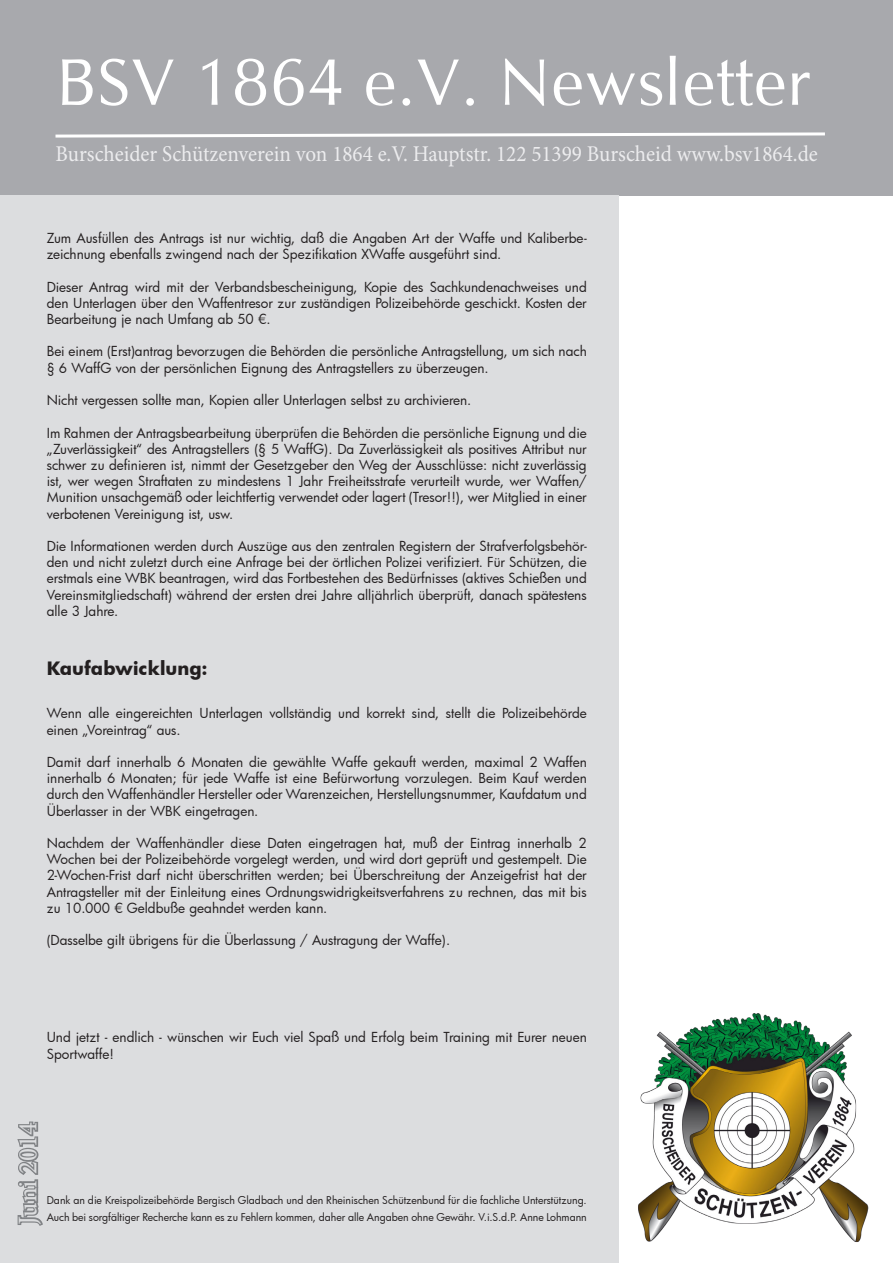
<style>
.page{position:relative;width:893px;height:1263px;background:#fff}
.page>*{position:absolute;margin:0;border:0;box-sizing:border-box;transform-origin:0 0}
.t1{font:67.5px "Oklahoma";color:#fff}
.Überschrift_Spalte_2{font:27px "Minion Pro";color:#dcdddf}
.Überschrift_Spalte_2-2{font:22.5px "Minion Pro";color:#ececee;scale:.94 1}
.Überschrift_Spalte_1{font:700 18px "Futura";color:#231f20}
.Absatz_Spalte_links{font:13.5px/16.2px "Futura";color:#231f20;text-align:justify}
.Absatz_Spalte_links-2{font:10.5px "Futura";color:#231f20}
</style>
<div class="page">
<div style="left:0;top:0;width:893px;height:196px;background:#a8a9ad"></div>
<div style="left:0;top:196px;width:619px;height:1067px;background:#dcdddf"></div>
<img style="left:638px;top:1013px;width:230px;height:229px">
<svg style="left:55px;top:132px;width:770px;height:6px"></svg>
<svg style="left:17px;top:1121px;width:26px;height:105px"></svg>
<p class="t1" style="left:56px;top:43px;width:756px">BSV 1864 e.V. Newsletter</p>
<p class="Überschrift_Spalte_2-2" style="left:55px;top:139px;width:812px">Burscheider Schützenverein von 1864 e.V. Hauptstr. 122 51399 Burscheid www.bsv1864.de</p>
<p class="Absatz_Spalte_links" style="left:47px;top:230px;width:541px">Zum Ausfüllen des Antrags ist nur wichtig, daß die Angaben Art der Waffe und Kaliberbe&shy;zeichnung ebenfalls zwingend nach der Spezifikation XWaffe ausgeführt sind.</p>
<p class="Absatz_Spalte_links" style="left:47px;top:278px;width:541px">Dieser Antrag wird mit der Verbandsbescheinigung, Kopie des Sachkundenachweises und den Unterlagen über den Waffentresor zur zuständigen Polizeibehörde geschickt. Kosten der Bearbeitung je nach Umfang ab 50 €.</p>
<p class="Absatz_Spalte_links" style="left:47px;top:343px;width:542px">Bei einem (Erst)antrag bevorzugen die Behörden die persönliche Antragstellung, um sich nach § 6 WaffG von der persönlichen Eignung des Antragstellers zu überzeugen.</p>
<p class="Absatz_Spalte_links" style="left:47px;top:392px;width:426px">Nicht vergessen sollte man, Kopien aller Unterlagen selbst zu archivieren.</p>
<p class="Absatz_Spalte_links" style="left:47px;top:424px;width:542px">Im Rahmen der Antragsbearbeitung überprüfen die Behörden die persönliche Eignung und die „Zuverlässigkeit“ des Antragstellers (§ 5 WaffG). Da Zuverlässigkeit als positives Attribut nur schwer zu definieren ist, nimmt der Gesetzgeber den Weg der Ausschlüsse: nicht zuverlässig ist, wer wegen Straftaten zu mindestens 1 Jahr Freiheitsstrafe verurteilt wurde, wer Waffen/ Munition unsachgemäß oder leichtfertig verwendet oder lagert (Tresor!!), wer Mitglied in einer verbotenen Vereinigung ist, usw.</p>
<p class="Absatz_Spalte_links" style="left:47px;top:538px;width:542px">Die Informationen werden durch Auszüge aus den zentralen Registern der Strafverfolgsbehör&shy;den und nicht zuletzt durch eine Anfrage bei der örtlichen Polizei verifiziert. Für Schützen, die erstmals eine WBK beantragen, wird das Fortbestehen des Bedürfnisses (aktives Schießen und Vereinsmitgliedschaft) während der ersten drei Jahre alljährlich überprüft, danach spätestens alle 3 Jahre.</p>
<p class="Überschrift_Spalte_1" style="left:47px;top:656px;width:162px">Kaufabwicklung:</p>
<p class="Absatz_Spalte_links" style="left:47px;top:705px;width:541px">Wenn alle eingereichten Unterlagen vollständig und korrekt sind, stellt die Polizeibehörde einen „Voreintrag“ aus.</p>
<p class="Absatz_Spalte_links" style="left:47px;top:754px;width:542px">Damit darf innerhalb 6 Monaten die gewählte Waffe gekauft werden, maximal 2 Waffen innerhalb 6 Monaten; für jede Waffe ist eine Befürwortung vorzulegen. Beim Kauf werden durch den Waffenhändler Hersteller oder Warenzeichen, Herstellungsnummer, Kaufdatum und Überlasser in der WBK eingetragen.</p>
<p class="Absatz_Spalte_links" style="left:47px;top:835px;width:542px">Nachdem der Waffenhändler diese Daten eingetragen hat, muß der Eintrag innerhalb 2<br>Wochen bei der Polizeibehörde vorgelegt werden, und wird dort geprüft und gestempelt. Die 2-Wochen-Frist darf nicht überschritten werden; bei Überschreitung der Anzeigefrist hat der Antragsteller mit der Einleitung eines Ordnungswidrigkeitsverfahrens zu rechnen, das mit bis zu 10.000 € Geldbuße geahndet werden kann.</p>
<p class="Absatz_Spalte_links" style="left:47px;top:932px;width:405px">(Dasselbe gilt übrigens für die Überlassung / Austragung der Waffe).</p>
<p class="Absatz_Spalte_links" style="left:47px;top:1029px;width:542px">Und jetzt - endlich - wünschen wir Euch viel Spaß und Erfolg beim Training mit Eurer neuen<br>Sportwaffe!</p>
<p class="Überschrift_Spalte_2" style="left:10px;top:1225px;width:104px;rotate:-90deg">Juni 2014</p>
<p class="Absatz_Spalte_links-2" style="left:47px;top:1193px;width:541px">Dank an die Kreispolizeibehörde Bergisch Gladbach und den Rheinischen Schützenbund für die fachliche Unterstützung.</p>
<p class="Absatz_Spalte_links-2" style="left:47px;top:1209px;width:542px">Auch bei sorgfältiger Recherche kann es zu Fehlern kommen, daher alle Angaben ohne Gewähr. V.i.S.d.P. Anne Lohmann</p>
</div>
